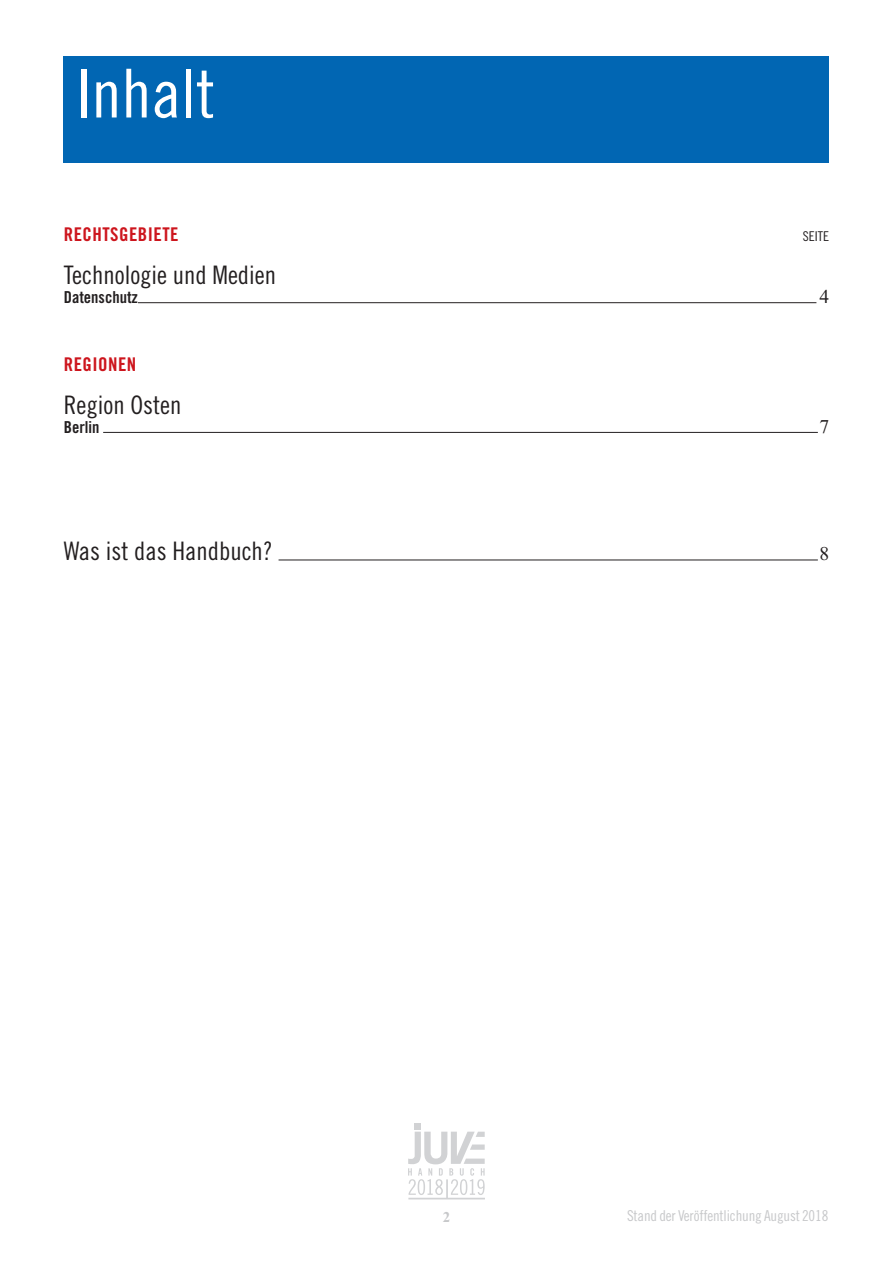
<style>
.page{position:relative;width:893px;height:1263px;background:#fff}
.page>*{position:absolute;margin:0;border:0;box-sizing:border-box;transform-origin:0 0}
.t1{font:67.5px "Trade Gothic LT Std Cn 18";color:#fff}
.t2{font:25.5px "Trade Gothic LT Std Cn 18";color:#231f20}
.t3{font:19.5px "Juve Times New Roman";color:#231f20}
.t4{font:18.9px "Trade Gothic LT Std Bd Cn 20";letter-spacing:.025em;color:#cd151d}
.t5{font:16.5px "Trade Gothic LT Std Bd Cn 20";color:#231f20}
.t6{font:15px "Trade Gothic LT Std Cn 18";letter-spacing:-.01em;color:#c7c8ca}
.t7{font:700 15px "Juve Times New Roman";color:#c7c8ca}
.t8{font:13.5px "Trade Gothic LT Std Cn 18";color:#231f20}
</style>
<div class="page">
<svg style="left:408px;top:1123px;width:77px;height:76px"></svg>
<div style="left:64px;top:56px;width:765px;height:107px;background:#0166b3"></div>
<hr style="left:138px;top:302px;width:678px;height:1px;background:#231f20">
<hr style="left:103px;top:432px;width:715px;height:1px;background:#231f20">
<hr style="left:279px;top:560px;width:539px;height:1px;background:#231f20">
<h1 class="t1" style="left:77px;top:53px;width:140px">Inhalt</h1>
<p class="t4" style="left:64px;top:223px;width:116px">RECHTSGEBIETE</p>
<p class="t8" style="left:803px;top:229px;width:28px">SEITE</p>
<p class="t2" style="left:64px;top:260px;width:214px">Technologie und Medien</p>
<p class="t5" style="left:64px;top:287px;width:76px">Datenschutz</p>
<p class="t3" style="left:819px;top:286px;width:11px">4</p>
<p class="t4" style="left:64px;top:353px;width:74px">REGIONEN</p>
<p class="t2" style="left:64px;top:389px;width:119px">Region Osten</p>
<p class="t5" style="left:64px;top:417px;width:37px">Berlin</p>
<p class="t3" style="left:819px;top:415px;width:11px">7</p>
<p class="t2" style="left:64px;top:536px;width:211px">Was ist das Handbuch?</p>
<p class="t3" style="left:819px;top:543px;width:11px">8</p>
<p class="t7" style="left:443px;top:1209px;width:9px">2</p>
<p class="t6" style="left:627px;top:1207px;width:203px">Stand der Veröffentlichung August 2018</p>
</div>
